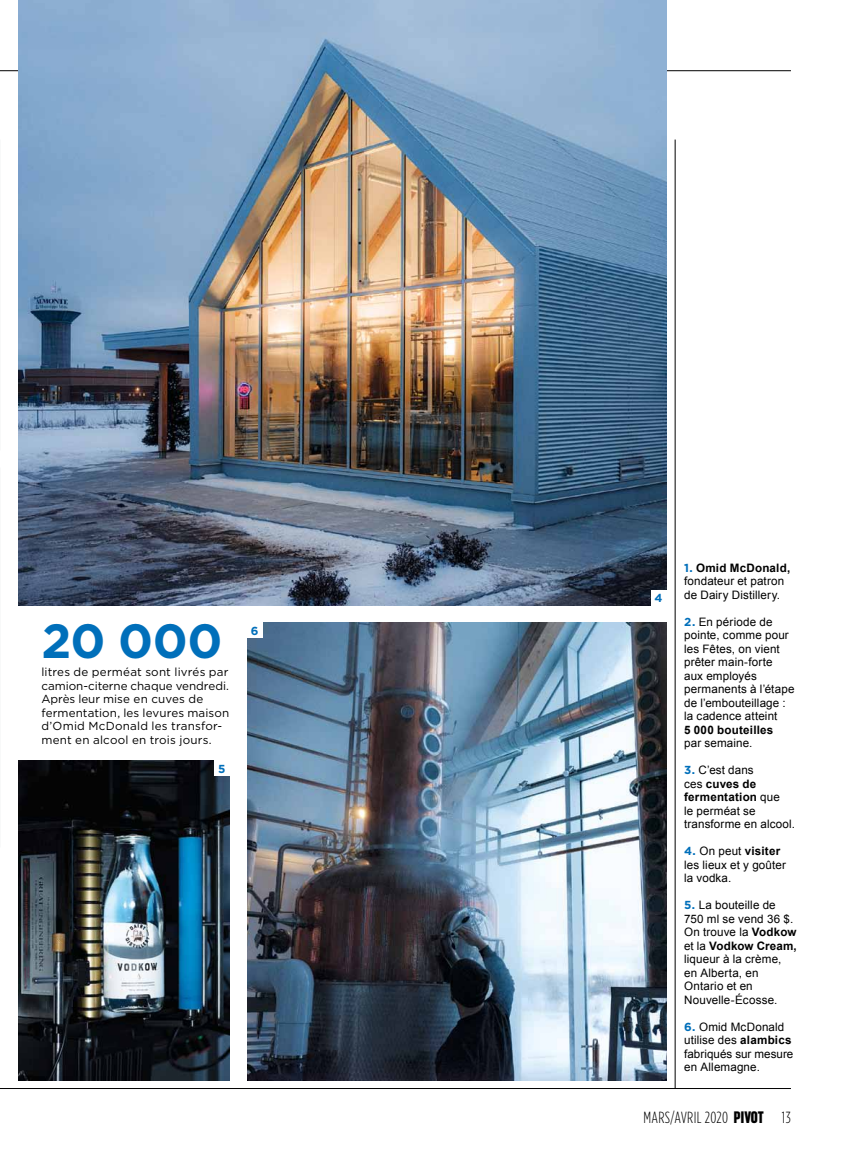
<style>
.page{position:relative;width:851px;height:1175px;background:#fff}
.page>*{position:absolute;margin:0;border:0;box-sizing:border-box;transform-origin:0 0}
.t1{font:700 48px "Gotham";color:#006fba}
.t2{font:300 16.2px "Gotham Condensed";letter-spacing:.02em;color:#000}
.t3{font:11.7px/13.5px "Arial";letter-spacing:.01em;color:#000}
.t4{font:11.7px/13.5px "Gotham";letter-spacing:.01em;color:#000}
.t5{font:700 11.7px "Gotham";color:#006fba}
.s1{font-family:"Gotham";font-weight:700;color:#006fba}
.s2{font-weight:700}
.s3{font-family:"Sharp Grotesk Bold 14";font-weight:400}
</style>
<div class="page">
<hr style="left:0;top:70px;width:790px;height:1px;background:#000">
<img style="left:18px;top:0;width:648px;height:605px">
<img style="left:247px;top:622px;width:419px;height:458px">
<img style="left:18px;top:760px;width:211px;height:320px">
<hr style="left:0;top:1088px;width:790px;height:1px;background:#000">
<hr style="left:674px;top:140px;width:1px;height:948px;background:#000">
<div style="left:651px;top:590px;width:15px;height:15px;background:#fff"></div>
<div style="left:247px;top:622px;width:15px;height:16px;background:#fff"></div>
<div style="left:214px;top:760px;width:15px;height:16px;background:#fff"></div>
<p class="t1" style="left:41px;top:609px;width:183px">20 000</p>
<p class="t4" style="left:41px;top:665px;width:189px">litres de perméat sont livrés par camion-citerne chaque vendredi.<br>Après leur mise en cuves de fermentation, les levures maison d’Omid McDonald les transfor&shy;ment en alcool en trois jours.</p>
<p class="t5" style="left:218px;top:760px;width:9px">5</p>
<p class="t5" style="left:251px;top:622px;width:9px">6</p>
<p class="t5" style="left:654px;top:590px;width:10px">4</p>
<p class="t3" style="left:684px;top:561px;width:108px"><span class="s1">1.</span> <span class="s2">Omid McDonald, </span>fondateur et patron de Dairy Distillery.</p>
<p class="t3" style="left:684px;top:615px;width:112px"><span class="s1">2.</span> En période de pointe, comme pour les Fêtes, on vient prêter main-forte<br>aux employés permanents à l’étape de l’embouteillage : la cadence atteint<br><span class="s2">5 000 bouteilles<br></span>par semaine.</p>
<p class="t3" style="left:684px;top:763px;width:112px"><span class="s1">3.</span> C’est dans<br>ces <span class="s2">cuves de fermentation</span> que<br>le perméat se transforme en alcool.</p>
<p class="t3" style="left:684px;top:844px;width:103px"><span class="s1">4.</span> On peut <span class="s2">visiter </span>les lieux et y goûter la vodka.</p>
<p class="t3" style="left:684px;top:898px;width:114px"><span class="s1">5.</span> La bouteille de<br>750 ml se vend 36 $.<br>On trouve la <span class="s2">Vodkow </span>et la <span class="s2">Vodkow Cream, </span>liqueur à la crème, en Alberta, en<br>Ontario et en<br>Nouvelle-Écosse.</p>
<p class="t3" style="left:684px;top:1020px;width:111px"><span class="s1">6.</span> Omid McDonald utilise des <span class="s2">alambics </span>fabriqués sur mesure en Allemagne.</p>
<h2 class="t2" style="left:643px;top:1108px;width:149px">MARS/AVRIL 2020 <span class="s3">PIVOT</span> 13</h2>
</div>
